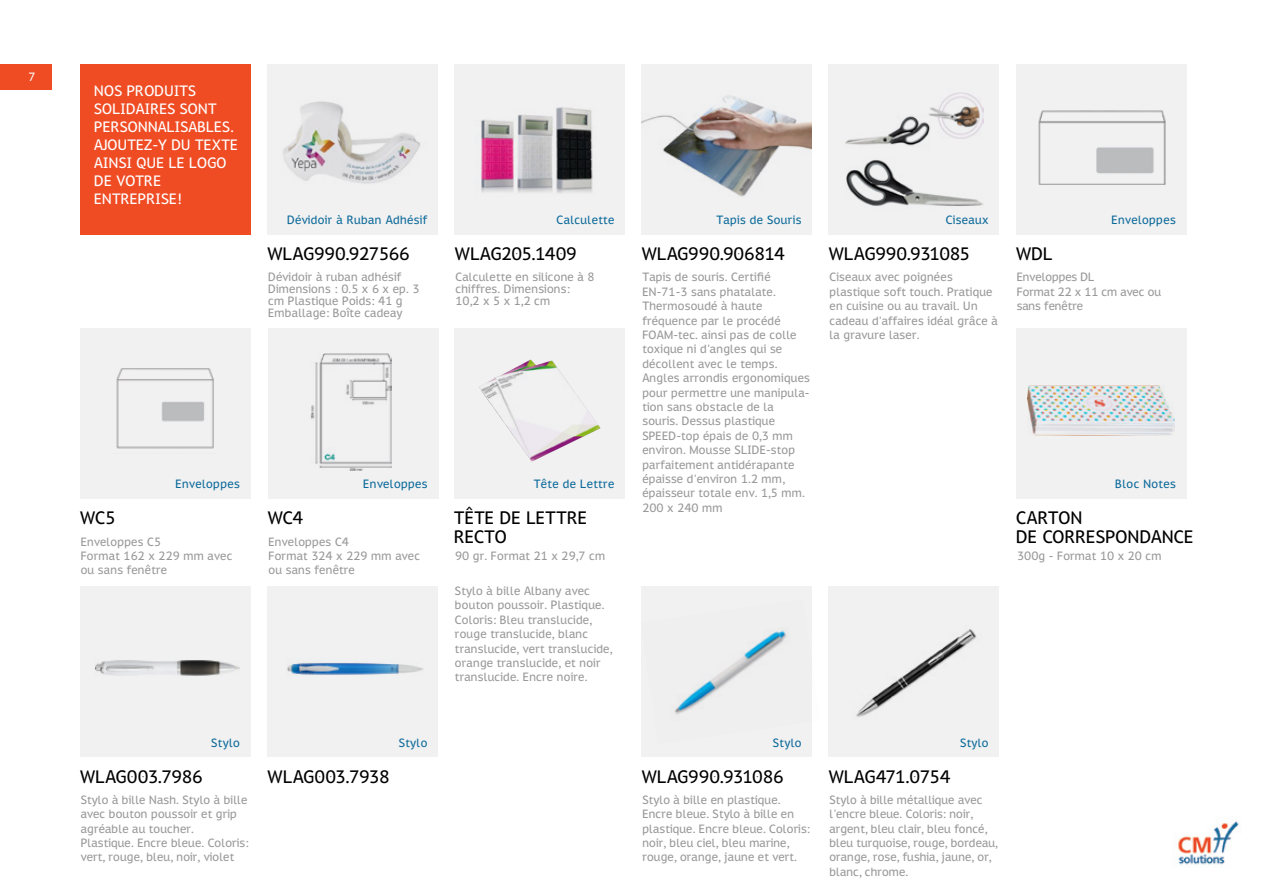
<style>
.page{position:relative;width:1263px;height:893px;background:#fff}
.page>*{position:absolute;margin:0;border:0;box-sizing:border-box;transform-origin:0 0}
.t1{font:18px/18.6px "Meneghino";letter-spacing:-.01em;color:#000}
.t2{font:15px/18px "Meneghino";color:#fff}
.t3{font:12px/14.4px "Meneghino";color:#999}
.t4{font:12px "Meneghino";letter-spacing:.015em;color:#0e6b9a}
.t5{font:12px/14.4px "Meneghino";letter-spacing:-.02em;color:#999}
.t6{font:12px "Meneghino";color:#fff}
</style>
<div class="page">
<div style="left:268px;top:328px;width:170px;height:170px;background:#f1f1f2"></div>
<div style="left:455px;top:328px;width:170px;height:170px;background:#f1f1f2"></div>
<div style="left:80px;top:586px;width:170px;height:171px;background:#f1f1f2"></div>
<div style="left:1016px;top:328px;width:170px;height:170px;background:#f1f1f2"></div>
<div style="left:642px;top:586px;width:170px;height:171px;background:#f1f1f2"></div>
<div style="left:829px;top:586px;width:170px;height:171px;background:#f1f1f2"></div>
<div style="left:642px;top:64px;width:170px;height:170px;background:#f1f1f2"></div>
<div style="left:829px;top:64px;width:170px;height:170px;background:#f1f1f2"></div>
<div style="left:1016px;top:64px;width:170px;height:170px;background:#f1f1f2"></div>
<div style="left:455px;top:64px;width:170px;height:170px;background:#f1f1f2"></div>
<img style="left:481px;top:107px;width:112px;height:86px">
<img style="left:845px;top:92px;width:139px;height:114px">
<img style="left:1038px;top:110px;width:128px;height:75px">
<img style="left:479px;top:359px;width:122px;height:102px">
<img style="left:1028px;top:385px;width:147px;height:50px">
<img style="left:310px;top:353px;width:82px;height:118px">
<img style="left:641px;top:599px;width:146px;height:145px">
<img style="left:856px;top:629px;width:121px;height:88px">
<div style="left:268px;top:64px;width:170px;height:170px;background:#f1f1f2"></div>
<div style="left:80px;top:328px;width:170px;height:170px;background:#f1f1f2"></div>
<div style="left:80px;top:64px;width:171px;height:170px;background:#ef4c24"></div>
<div style="left:0;top:64px;width:52px;height:25px;background:#ef4c24"></div>
<div style="left:268px;top:586px;width:170px;height:171px;background:#f1f1f2"></div>
<img style="left:1173px;top:821px;width:66px;height:44px">
<img style="left:283px;top:101px;width:138px;height:83px">
<img style="left:116px;top:368px;width:98px;height:81px">
<img style="left:286px;top:662px;width:137px;height:14px">
<img style="left:95px;top:660px;width:145px;height:16px">
<img style="left:642px;top:95px;width:169px;height:102px">
<p class="t6" style="left:28px;top:67px;width:9px">7</p>
<p class="t2" style="left:94px;top:82px;width:145px">NOS PRODUITS<br>SOLIDAIRES SONT<br>PERSONNALISABLES.<br>AJOUTEZ-Y DU TEXTE<br>AINSI QUE LE LOGO<br>DE VOTRE<br>ENTREPRISE!</p>
<p class="t4" style="left:287px;top:211px;width:142px">Dévidoir à Ruban Adhésif</p>
<p class="t4" style="left:557px;top:211px;width:59px">Calculette</p>
<p class="t4" style="left:716px;top:211px;width:87px">Tapis de Souris</p>
<p class="t4" style="left:946px;top:211px;width:45px">Ciseaux</p>
<p class="t4" style="left:1111px;top:211px;width:66px">Enveloppes</p>
<h1 class="t1" style="left:80px;top:509px;width:37px">WC5</h1>
<p class="t4" style="left:176px;top:475px;width:66px">Enveloppes</p>
<p class="t3" style="left:81px;top:534px;width:153px">Enveloppes C5<br>Format 162 x 229 mm avec ou sans fenêtre</p>
<h1 class="t1" style="left:268px;top:245px;width:144px">WLAG990.927566</h1>
<p class="t3" style="left:268px;top:271px;width:153px;line-height:12px">Dévidoir à ruban adhésif<br>Dimensions : 0.5 x 6 x ep. 3 cm Plastique Poids: 41 g<br>Emballage: Boîte cadeay</p>
<h1 class="t1" style="left:455px;top:245px;width:124px">WLAG205.1409</h1>
<p class="t3" style="left:455px;top:271px;width:141px;line-height:12px">Calculette en silicone à 8 chiffres. Dimensions:<br>10,2 x 5 x 1,2 cm</p>
<h1 class="t1" style="left:268px;top:509px;width:37px">WC4</h1>
<p class="t4" style="left:363px;top:475px;width:66px">Enveloppes</p>
<p class="t3" style="left:268px;top:534px;width:153px">Enveloppes C4<br>Format 324 x 229 mm avec ou sans fenêtre</p>
<p class="t4" style="left:534px;top:475px;width:82px">Tête de Lettre</p>
<h1 class="t1" style="left:454px;top:509px;width:135px">TÊTE DE LETTRE<br>RECTO</h1>
<p class="t3" style="left:455px;top:549px;width:152px">90 gr. Format 21 x 29,7 cm</p>
<h1 class="t1" style="left:642px;top:245px;width:145px">WLAG990.906814</h1>
<p class="t3" style="left:642px;top:270px;width:169px">Tapis de souris. Certifié<br>EN-71-3 sans phatalate.<br>Thermosoudé à haute fréquence par le procédé<br>FOAM-tec. ainsi pas de colle toxique ni d'angles qui se décollent avec le temps.<br>Angles arrondis ergonomiques pour permettre une manipula&shy;tion sans obstacle de la souris. Dessus plastique<br>SPEED-top épais de 0,3 mm environ. Mousse SLIDE-stop parfaitement antidérapante épaisse d'environ 1.2 mm, épaisseur totale env. 1,5 mm.<br>200 x 240 mm</p>
<h1 class="t1" style="left:829px;top:245px;width:143px">WLAG990.931085</h1>
<h1 class="t1" style="left:1016px;top:245px;width:38px">WDL</h1>
<p class="t3" style="left:829px;top:270px;width:170px">Ciseaux avec poignées plastique soft touch. Pratique en cuisine ou au travail. Un cadeau d'affaires idéal grâce à la gravure laser.</p>
<p class="t5" style="left:1017px;top:270px;width:146px">Enveloppes DL<br>Format 22 x 11 cm avec ou sans fenêtre</p>
<p class="t4" style="left:1115px;top:475px;width:62px">Bloc Notes</p>
<h1 class="t1" style="left:1016px;top:509px;width:179px">CARTON<br>DE CORRESPONDANCE</h1>
<p class="t3" style="left:1017px;top:549px;width:146px">300g - Format 10 x 20 cm</p>
<p class="t3" style="left:455px;top:584px;width:159px">Stylo à bille Albany avec bouton poussoir. Plastique.<br>Coloris: Bleu translucide, rouge translucide, blanc translucide, vert translucide, orange translucide, et noir translucide. Encre noire.</p>
<p class="t4" style="left:211px;top:733px;width:30px">Stylo</p>
<p class="t4" style="left:399px;top:733px;width:30px">Stylo</p>
<p class="t4" style="left:773px;top:733px;width:30px">Stylo</p>
<p class="t4" style="left:960px;top:733px;width:30px">Stylo</p>
<h1 class="t1" style="left:80px;top:767px;width:124px">WLAG003.7986</h1>
<h1 class="t1" style="left:268px;top:767px;width:124px">WLAG003.7938</h1>
<h1 class="t1" style="left:642px;top:767px;width:143px">WLAG990.931086</h1>
<h1 class="t1" style="left:829px;top:767px;width:123px">WLAG471.0754</h1>
<p class="t3" style="left:81px;top:793px;width:170px">Stylo à bille Nash. Stylo à bille avec bouton poussoir et grip agréable au toucher.<br>Plastique. Encre bleue. Coloris: vert, rouge, bleu, noir, violet</p>
<p class="t3" style="left:642px;top:793px;width:169px">Stylo à bille en plastique.<br>Encre bleue. Stylo à bille en plastique. Encre bleue. Coloris: noir, bleu ciel, bleu marine, rouge, orange, jaune et vert.</p>
<p class="t3" style="left:829px;top:793px;width:170px">Stylo à bille métallique avec l'encre bleue. Coloris: noir, argent, bleu clair, bleu foncé, bleu turquoise, rouge, bordeau, orange, rose, fushia, jaune, or, blanc, chrome.</p>
</div>
